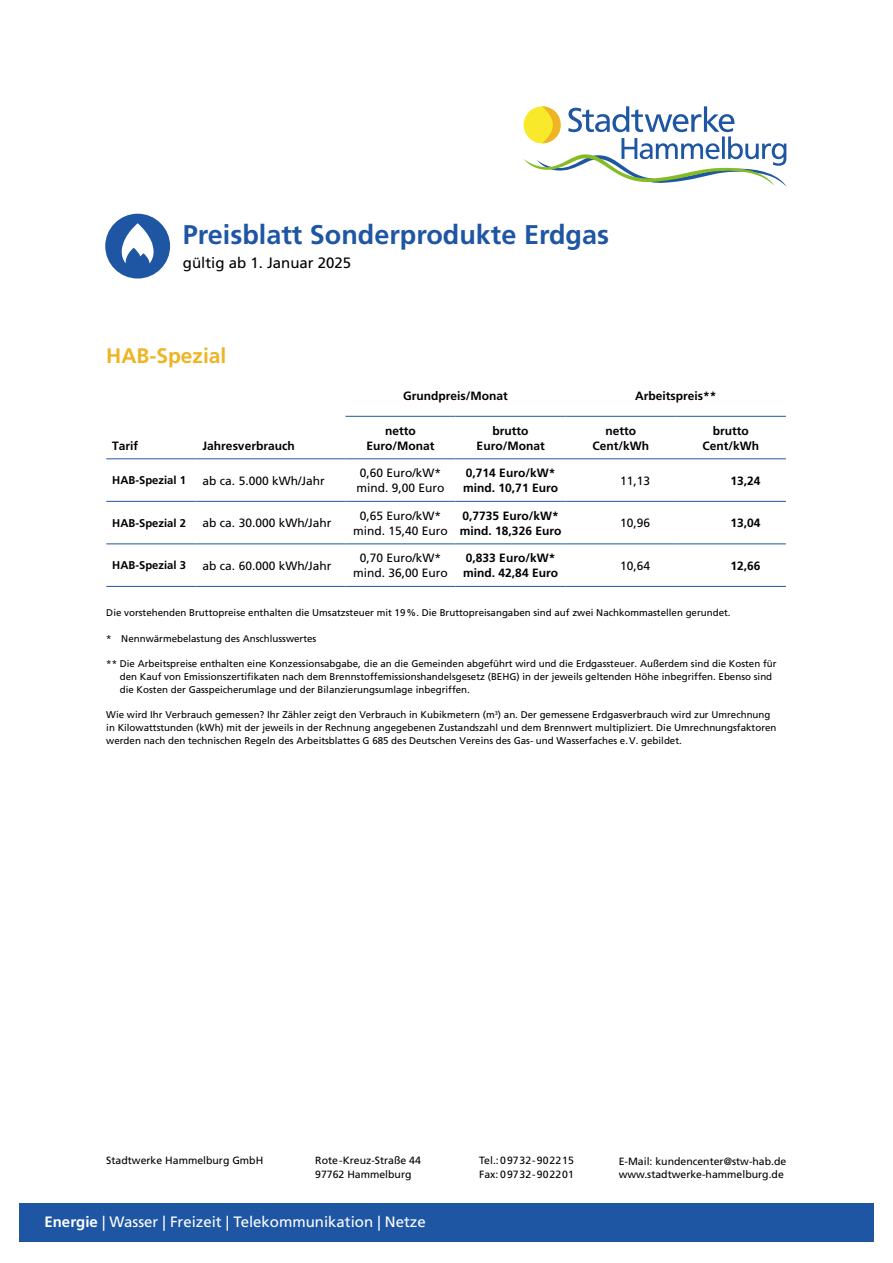
<style>
.page{position:relative;width:893px;height:1263px;background:#fff}
.page>*{position:absolute;margin:0;border:0;box-sizing:border-box;transform-origin:0 0}
.t1{font:700 27px "Frutiger LT Std";color:#1f56a4}
.t2{font:700 21px "Frutiger LT Std";color:#eeb423}
.t3{font:15px "Frutiger LT Std";color:#fff}
.t4{font:15px "Frutiger LT Std";color:#000}
.t5{font:700 12px/15px "Frutiger LT Std";color:#000;text-align:center}
.t6{font:12px/15px "Frutiger LT Std";color:#000;text-align:center}
.t7{font:700 11.25px "Frutiger LT Std";color:#000}
.t8{font:10.5px/13.5px "Frutiger LT Std";color:#000}
.t9{font:9.75px/12.8px "Frutiger LT Std";color:#000}
.s1{font-weight:700}
</style>
<div class="page">
<svg style="left:524px;top:106px;width:263px;height:81px"></svg>
<div style="left:19px;top:1203px;width:855px;height:39px;background:#1f56a4"></div>
<div style="left:105px;top:214px;width:65px;height:65px;background:#1f56a4;border-radius:50%"></div>
<hr style="left:345px;top:416px;width:111px;height:1px;background:#1f56a4">
<hr style="left:456px;top:416px;width:110px;height:1px;background:#1f56a4">
<hr style="left:566px;top:416px;width:110px;height:1px;background:#1f56a4">
<hr style="left:676px;top:416px;width:110px;height:1px;background:#1f56a4">
<hr style="left:106px;top:458px;width:91px;height:1px;background:#1f56a4">
<hr style="left:197px;top:458px;width:148px;height:1px;background:#1f56a4">
<hr style="left:345px;top:458px;width:111px;height:1px;background:#1f56a4">
<hr style="left:456px;top:458px;width:110px;height:1px;background:#1f56a4">
<hr style="left:566px;top:458px;width:110px;height:1px;background:#1f56a4">
<hr style="left:676px;top:458px;width:110px;height:1px;background:#1f56a4">
<hr style="left:106px;top:501px;width:91px;height:1px;background:#1f56a4">
<hr style="left:197px;top:501px;width:148px;height:1px;background:#1f56a4">
<hr style="left:345px;top:501px;width:111px;height:1px;background:#1f56a4">
<hr style="left:456px;top:501px;width:110px;height:1px;background:#1f56a4">
<hr style="left:566px;top:501px;width:110px;height:1px;background:#1f56a4">
<hr style="left:676px;top:501px;width:110px;height:1px;background:#1f56a4">
<hr style="left:106px;top:543px;width:91px;height:1px;background:#1f56a4">
<hr style="left:197px;top:543px;width:148px;height:1px;background:#1f56a4">
<hr style="left:345px;top:543px;width:111px;height:1px;background:#1f56a4">
<hr style="left:456px;top:543px;width:110px;height:1px;background:#1f56a4">
<hr style="left:566px;top:543px;width:110px;height:1px;background:#1f56a4">
<hr style="left:676px;top:543px;width:110px;height:1px;background:#1f56a4">
<hr style="left:106px;top:586px;width:91px;height:1px;background:#1f56a4">
<hr style="left:197px;top:586px;width:148px;height:1px;background:#1f56a4">
<hr style="left:345px;top:586px;width:111px;height:1px;background:#1f56a4">
<hr style="left:456px;top:586px;width:110px;height:1px;background:#1f56a4">
<hr style="left:566px;top:586px;width:110px;height:1px;background:#1f56a4">
<hr style="left:676px;top:586px;width:110px;height:1px;background:#1f56a4">
<svg style="left:122px;top:223px;width:32px;height:40px"></svg>
<h1 class="t1" style="left:183px;top:219px;width:428px">Preisblatt Sonderprodukte Erdgas</h1>
<h3 class="t4" style="left:183px;top:254px;width:170px">gültig ab 1. Januar 2025</h3>
<h2 class="t2" style="left:106px;top:343px;width:122px">HAB-Spezial</h2>
<p class="t5" style="left:112px;top:439px;width:28px">Tarif</p>
<p class="t5" style="left:203px;top:439px;width:94px">Jahresverbrauch</p>
<p class="t5" style="left:403px;top:388px;width:106px">Grundpreis/Monat</p>
<p class="t5" style="left:635px;top:388px;width:83px">Arbeitspreis**</p>
<p class="t5" style="left:367px;top:423px;width:70px">netto<br>Euro/Monat</p>
<p class="t5" style="left:477px;top:423px;width:70px">brutto<br>Euro/Monat</p>
<p class="t5" style="left:592px;top:423px;width:58px">netto<br>Cent/kWh</p>
<p class="t5" style="left:703px;top:423px;width:58px">brutto<br>Cent/kWh</p>
<p class="t7" style="left:112px;top:474px;width:75px">HAB-Spezial 1</p>
<p class="t6" style="left:203px;top:473px;width:124px">ab ca. 5.000 kWh/Jahr</p>
<p class="t6" style="left:356px;top:465px;width:90px;text-align:left">0,60 Euro/kW* mind. 9,00 Euro</p>
<p class="t5" style="left:463px;top:465px;width:96px;text-align:left">0,714 Euro/kW* mind. 10,71 Euro</p>
<p class="t6" style="left:620px;top:473px;width:32px">11,13</p>
<p class="t5" style="left:730px;top:473px;width:32px">13,24</p>
<p class="t7" style="left:112px;top:516px;width:75px">HAB-Spezial 2</p>
<p class="t6" style="left:203px;top:515px;width:130px">ab ca. 30.000 kWh/Jahr</p>
<p class="t6" style="left:353px;top:508px;width:96px">0,65 Euro/kW* mind. 15,40 Euro</p>
<p class="t5" style="left:460px;top:508px;width:103px;text-align:left">0,7735 Euro/kW* mind. 18,326 Euro</p>
<p class="t6" style="left:620px;top:515px;width:32px">10,96</p>
<p class="t5" style="left:730px;top:515px;width:32px">13,04</p>
<p class="t7" style="left:112px;top:559px;width:75px">HAB-Spezial 3</p>
<p class="t6" style="left:203px;top:558px;width:130px">ab ca. 60.000 kWh/Jahr</p>
<p class="t6" style="left:353px;top:550px;width:96px">0,70 Euro/kW* mind. 36,00 Euro</p>
<p class="t5" style="left:463px;top:550px;width:96px;text-align:left">0,833 Euro/kW* mind. 42,84 Euro</p>
<p class="t6" style="left:620px;top:558px;width:32px">10,64</p>
<p class="t5" style="left:730px;top:558px;width:32px">12,66</p>
<p class="t9" style="left:106px;top:606px;width:626px">Die vorstehenden Bruttopreise enthalten die Umsatzsteuer mit 19%. Die Bruttopreisangaben sind auf zwei Nachkommastellen gerundet.</p>
<p class="t9" style="left:106px;top:632px;width:212px">* Nennwärmebelastung des Anschlusswertes</p>
<p class="t9" style="left:120px;top:657px;width:658px;text-indent:-14px">** Die Arbeitspreise enthalten eine Konzessionsabgabe, die an die Gemeinden abgeführt wird und die Erdgassteuer. Außerdem sind die Kosten für den Kauf von Emissionszertifikaten nach dem Brennstoffemissionshandelsgesetz (BEHG) in der jeweils geltenden Höhe inbegriffen. Ebenso sind die Kosten der Gasspeicherumlage und der Bilanzierungsumlage inbegriffen.</p>
<p class="t9" style="left:106px;top:708px;width:672px">Wie wird Ihr Verbrauch gemessen? Ihr Zähler zeigt den Verbrauch in Kubikmetern (m<sup>3</sup>) an. Der gemessene Erdgasverbrauch wird zur Umrechnung in Kilowattstunden (kWh) mit der jeweils in der Rechnung angegebenen Zustandszahl und dem Brennwert multipliziert. Die Umrechnungsfaktoren werden nach den technischen Regeln des Arbeitsblattes G 685 des Deutschen Vereins des Gas- und Wasserfaches e.V. gebildet.</p>
<p class="t8" style="left:315px;top:1154px;width:107px">Rote-Kreuz-Straße 44<br>97762 Hammelburg</p>
<p class="t8" style="left:106px;top:1154px;width:158px">Stadtwerke Hammelburg GmbH</p>
<p class="t8" style="left:479px;top:1154px;width:96px">Tel.:09732-902215<br>Fax: 09732-902201</p>
<p class="t8" style="left:619px;top:1154px;width:169px">E-Mail: kundencenter@stw-hab.de www.stadtwerke-hammelburg.de</p>
<h3 class="t3" style="left:44px;top:1213px;width:383px"><span class="s1">Energie</span> | Wasser | Freizeit | Telekommunikation | Netze</h3>
</div>
